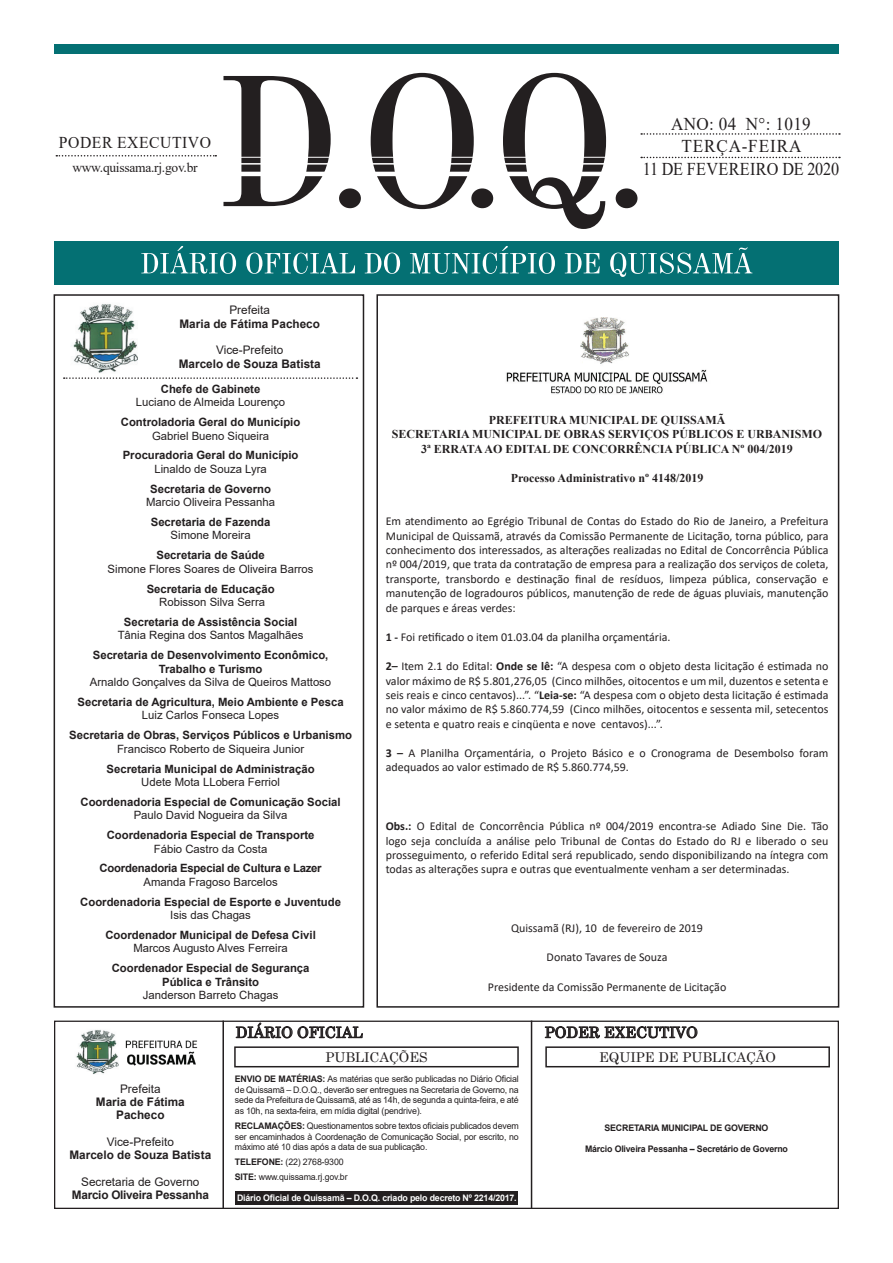
<style>
.page{position:relative;width:893px;height:1263px;background:#fff}
.page>*{position:absolute;margin:0;border:0;box-sizing:border-box;transform-origin:0 0}
.t1{font:18px/22.5px "Times New Roman";letter-spacing:.02em;color:#231f20;text-align:center;scale:.95 1}
.t2{font:16.5px "Times New Roman";letter-spacing:.035em;color:#231f20;scale:.95 1}
.t3{font:15px "Century";color:#231f20}
.t4{font:13.5px "Century";color:#231f20}
.t5{font:13.5px "Times New Roman";letter-spacing:-.02em;color:#231f20}
.t6{font:12px/14.4px "Calibri";color:#231f20;text-align:justify}
.t7{font:700 12px/14.4px "Times New Roman";color:#231f20;text-align:center}
.t8{font:700 11.85px/13.4px "Arial";color:#231f20;text-align:center}
.t9{font:11.85px "Arial";color:#231f20}
.t10{font:700 11.85px "Arial";letter-spacing:-.02em;color:#231f20}
.t11{font:700 11.4px/13.5px "Arial";color:#231f20;text-align:center}
.t12{font:11.4px "Arial";color:#231f20}
.t13{font:700 11.4px "Arial";letter-spacing:-.02em;color:#231f20}
.t14{font:9px/10.5px "Arial";letter-spacing:-.02em;color:#231f20;text-align:justify}
.t15{font:700 9px "Arial";letter-spacing:-.02em;color:#231f20}
.t16{font:700 9px "Arial";letter-spacing:-.02em;color:#fff}
.s1{font-weight:700}
</style>
<div class="page">
<div style="left:54px;top:242px;width:785px;height:43px;background:#047073"></div>
<svg style="left:141px;top:246px;width:611px;height:31px"></svg>
<svg style="left:641px;top:133px;width:199px;height:2px"></svg>
<svg style="left:56px;top:155px;width:160px;height:2px"></svg>
<svg style="left:641px;top:157px;width:199px;height:1px"></svg>
<svg style="left:223px;top:73px;width:414px;height:156px"></svg>
<hr style="left:233px;top:172px;width:387px;height:4px;background:#fff">
<hr style="left:233px;top:163px;width:387px;height:2px;background:#fff">
<hr style="left:233px;top:157px;width:387px;height:1px;background:#fff">
<div style="left:236px;top:1191px;width:282px;height:13px;background:#231f20"></div>
<img style="left:63px;top:304px;width:75px;height:74px">
<div style="left:54px;top:294px;width:310px;height:714px;border:2px solid #231f20"></div>
<svg style="left:64px;top:377px;width:293px;height:2px"></svg>
<div style="left:54px;top:1020px;width:785px;height:189px;border:1px solid #231f20"></div>
<svg style="left:235px;top:1022px;width:128px;height:17px"></svg>
<svg style="left:544px;top:1026px;width:154px;height:13px"></svg>
<div style="left:234px;top:1046px;width:285px;height:21px;border:2px solid #231f20"></div>
<div style="left:545px;top:1046px;width:285px;height:21px;border:2px solid #231f20"></div>
<hr style="left:531px;top:1020px;width:1px;height:189px;background:#231f20">
<hr style="left:222px;top:1020px;width:2px;height:189px;background:#231f20">
<div style="left:54px;top:44px;width:785px;height:9px;background:#047073"></div>
<img style="left:76px;top:1030px;width:43px;height:44px">
<img style="left:125px;top:1040px;width:72px;height:26px">
<div style="left:376px;top:294px;width:463px;height:714px;border:2px solid #231f20"></div>
<img style="left:506px;top:317px;width:202px;height:77px">
<h2 class="t2" style="left:59px;top:131px;width:162px">PODER EXECUTIVO</h2>
<p class="t5" style="left:72px;top:158px;width:127px">www.quissama.rj.gov.br</p>
<h1 class="t1" style="left:643px;top:112px;width:208px">ANO: 04 N°: 1019 terça-feira<br>11 DE fevereiro DE 2020</h1>
<p class="t9" style="left:229px;top:302px;width:42px">Prefeita</p>
<p class="t8" style="left:179px;top:317px;width:142px">Maria de Fátima Pacheco</p>
<p class="t9" style="left:216px;top:342px;width:69px">Vice-Prefeito</p>
<p class="t8" style="left:179px;top:357px;width:143px">Marcelo de Souza Batista</p>
<p class="t11" style="left:161px;top:382px;width:101px">Chefe de Gabinete</p>
<p class="t12" style="left:136px;top:394px;width:151px">Luciano de Almeida Lourenço</p>
<p class="t11" style="left:121px;top:415px;width:181px">Controladoria Geral do Município</p>
<p class="t12" style="left:152px;top:428px;width:119px">Gabriel Bueno Siqueira</p>
<p class="t11" style="left:123px;top:449px;width:177px">Procuradoria Geral do Município</p>
<p class="t12" style="left:154px;top:461px;width:114px">Linaldo de Souza Lyra</p>
<p class="t11" style="left:150px;top:482px;width:122px">Secretaria de Governo</p>
<p class="t12" style="left:146px;top:494px;width:131px">Marcio Oliveira Pessanha</p>
<p class="t11" style="left:151px;top:515px;width:121px">Secretaria de Fazenda</p>
<p class="t12" style="left:171px;top:527px;width:81px">Simone Moreira</p>
<p class="t11" style="left:156px;top:549px;width:110px">Secretaria de Saúde</p>
<p class="t12" style="left:108px;top:561px;width:207px">Simone Flores Soares de Oliveira Barros</p>
<p class="t11" style="left:147px;top:582px;width:129px">Secretaria de Educação</p>
<p class="t12" style="left:159px;top:594px;width:107px">Robisson Silva Serra</p>
<p class="t11" style="left:124px;top:615px;width:175px">Secretaria de Assistência Social</p>
<p class="t12" style="left:118px;top:627px;width:187px">Tânia Regina dos Santos Magalhães</p>
<p class="t11" style="left:93px;top:648px;width:237px">Secretaria de Desenvolvimento Econômico,<br>Trabalho e Turismo</p>
<p class="t12" style="left:90px;top:674px;width:243px">Arnaldo Gonçalves da Silva de Queiros Mattoso</p>
<p class="t11" style="left:77px;top:695px;width:268px">Secretaria de Agricultura, Meio Ambiente e Pesca</p>
<p class="t12" style="left:142px;top:707px;width:139px">Luiz Carlos Fonseca Lopes</p>
<p class="t11" style="left:69px;top:728px;width:284px">Secretaria de Obras, Serviços Públicos e Urbanismo</p>
<p class="t12" style="left:117px;top:741px;width:189px">Francisco Roberto de Siqueira Junior</p>
<p class="t11" style="left:107px;top:762px;width:210px">Secretaria Municipal de Administração</p>
<p class="t12" style="left:141px;top:774px;width:140px">Udete Mota LLobera Ferriol</p>
<p class="t11" style="left:81px;top:795px;width:262px">Coordenadoria Especial de Comunicação Social</p>
<p class="t12" style="left:134px;top:807px;width:155px">Paulo David Nogueira da Silva</p>
<p class="t11" style="left:107px;top:828px;width:209px">Coordenadoria Especial de Transporte</p>
<p class="t12" style="left:154px;top:841px;width:115px">Fábio Castro da Costa</p>
<p class="t13" style="left:100px;top:860px;width:224px">Coordenadoria Especial de Cultura e Lazer</p>
<p class="t12" style="left:144px;top:874px;width:136px">Amanda Fragoso Barcelos</p>
<p class="t11" style="left:80px;top:895px;width:262px">Coordenadoria Especial de Esporte e Juventude</p>
<p class="t12" style="left:170px;top:907px;width:82px">Isis das Chagas</p>
<p class="t11" style="left:105px;top:928px;width:212px">Coordenador Municipal de Defesa Civil</p>
<p class="t12" style="left:133px;top:941px;width:156px">Marcos Augusto Alves Ferreira</p>
<p class="t11" style="left:112px;top:962px;width:199px">Coordenador Especial de Segurança<br>Pública e Trânsito</p>
<p class="t12" style="left:143px;top:987px;width:137px">Janderson Barreto Chagas</p>
<p class="t7" style="left:392px;top:412px;width:432px">PREFEITURA MUNICIPAL DE QUISSAMÃ<br>SECRETARIA MUNICIPAL DE OBRAS SERVIÇOS PÚBLICOS E URBANISMO<br>3ª ERRATA AO EDITAL DE CONCORRÊNCIA PÚBLICA Nº 004/2019</p>
<p class="t7" style="left:511px;top:470px;width:194px">Processo Administrativo nº 4148/2019</p>
<p class="t6" style="left:386px;top:514px;width:444px">Em atendimento ao Egrégio Tribunal de Contas do Estado do Rio de Janeiro, a Prefeitura Municipal de Quissamã, através da Comissão Permanente de Licitação, torna público, para conhecimento dos interessados, as alterações realizadas no Edital de Concorrência Pública nº 004/2019, que trata da contratação de empresa para a realização dos serviços de coleta, transporte, transbordo e destinação final de resíduos, limpeza pública, conservação e manutenção de logradouros públicos, manutenção de rede de águas pluviais, manutenção de parques e áreas verdes:</p>
<p class="t6" style="left:386px;top:629px;width:286px"><span class="s1">1 -</span> Foi retificado o item 01.03.04 da planilha orçamentária.</p>
<p class="t6" style="left:386px;top:659px;width:444px"><span class="s1">2–</span> Item 2.1 do Edital: <span class="s1">Onde se lê:</span> “A despesa com o objeto desta licitação é estimada no valor máximo de R$ 5.801,276,05 (Cinco milhões, oitocentos e um mil, duzentos e setenta e seis reais e cinco centavos)...”. “<span class="s1">Leia-se:</span> “A despesa com o objeto desta licitação é estimada no valor máximo de R$ 5.860.774,59 (Cinco milhões, oitocentos e sessenta mil, setecentos e setenta e quatro reais e cinqüenta e nove centavos)...”.</p>
<p class="t6" style="left:386px;top:745px;width:444px"><span class="s1">3 –</span> A Planilha Orçamentária, o Projeto Básico e o Cronograma de Desembolso foram adequados ao valor estimado de R$ 5.860.774,59.</p>
<p class="t6" style="left:386px;top:819px;width:444px"><span class="s1">Obs.:</span> O Edital de Concorrência Pública nº 004/2019 encontra-se Adiado Sine Die. Tão logo seja concluída a análise pelo Tribunal de Contas do Estado do RJ e liberado o seu prosseguimento, o referido Edital será republicado, sendo disponibilizando na íntegra com todas as alterações supra e outras que eventualmente venham a ser determinadas.</p>
<p class="t6" style="left:511px;top:920px;width:193px">Quissamã (RJ), 10 de fevereiro de 2019</p>
<p class="t6" style="left:547px;top:950px;width:122px">Donato Tavares de Souza</p>
<p class="t6" style="left:488px;top:979px;width:240px">Presidente da Comissão Permanente de Licitação</p>
<p class="t9" style="left:120px;top:1080px;width:42px">Prefeita</p>
<p class="t8" style="left:96px;top:1095px;width:90px">Maria de Fátima<br>Pacheco</p>
<p class="t9" style="left:107px;top:1133px;width:69px">Vice-Prefeito</p>
<p class="t8" style="left:69px;top:1148px;width:143px">Marcelo de Souza Batista</p>
<p class="t9" style="left:81px;top:1173px;width:120px">Secretaria de Governo</p>
<p class="t10" style="left:72px;top:1186px;width:139px">Marcio Oliveira Pessanha</p>
<p class="t3" style="left:236px;top:1020px;width:128px">DIÁRIO OFICIAL</p>
<p class="t3" style="left:545px;top:1020px;width:155px">PODER EXECUTIVO</p>
<p class="t4" style="left:325px;top:1046px;width:104px">PUBLICAÇÕES</p>
<p class="t4" style="left:599px;top:1046px;width:178px">EQUIPE DE PUBLICAÇÃO</p>
<p class="t14" style="left:235px;top:1074px;width:285px"><span class="s1">ENVIO DE MATÉRIAS:</span> As matérias que serão publicadas no Diário Oficial de Quissamã – D.O.Q., deverão ser entregues na Secretaria de Governo, na sede da Prefeitura de Quissamã, até as 14h, de segunda a quinta-feira, e até as 10h, na sexta-feira, em mídia digital (pendrive).</p>
<p class="t14" style="left:235px;top:1120px;width:285px"><span class="s1">RECLAMAÇÕES:</span> Questionamentos sobre textos oficiais publicados devem ser encaminhados à Coordenação de Comunicação Social, por escrito, no máximo até 10 dias após a data de sua publicação.</p>
<p class="t14" style="left:235px;top:1154px;width:114px;line-height:15px"><span class="s1">TELEFONE:</span> (22) 2768-9300<br><span class="s1">SITE:</span> www.quissama.rj.gov.br</p>
<p class="t16" style="left:237px;top:1191px;width:281px">Diário Oficial de Quissamã – D.O.Q. criado pelo decreto Nº 2214/2017.</p>
<p class="t15" style="left:605px;top:1121px;width:165px">SECRETARIA MUNICIPAL DE GOVERNO</p>
<p class="t15" style="left:585px;top:1142px;width:204px">Márcio Oliveira Pessanha – Secretário de Governo</p>
</div>
